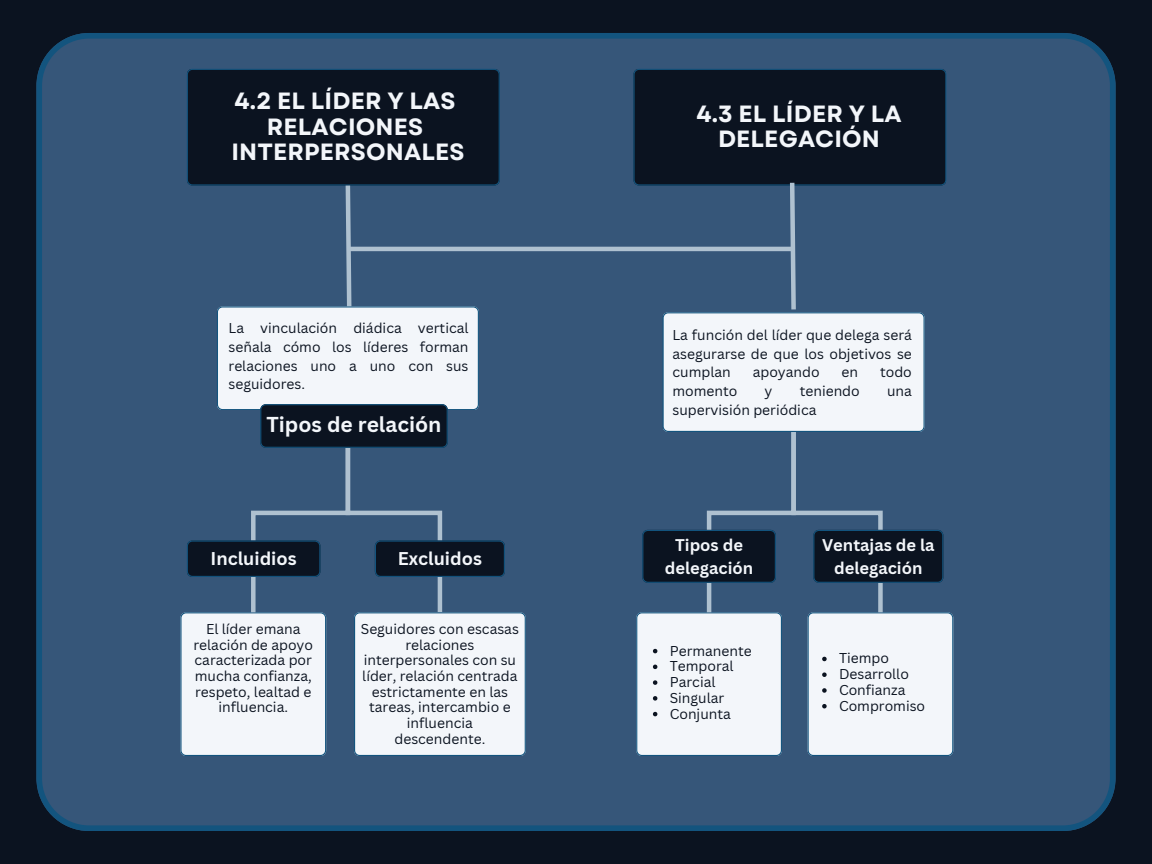
<style>
.page{position:relative;width:1152px;height:864px;background:#0b1320}
.page>*{position:absolute;margin:0;border:0;box-sizing:border-box;transform-origin:0 0}
.t1{font:700 23.55px/25.8px "Garet";letter-spacing:.005em;color:#f3f6fa;text-align:center}
.t2{font:700 21px "Canva Sans";color:#f3f6fa}
.t3{font:700 18px "Canva Sans";color:#f3f6fa}
.t4{font:700 16.5px/22.5px "Canva Sans";color:#f3f6fa;text-align:center}
.t5{font:13.95px/15.6px "Canva Sans";color:#0b1320;text-align:justify}
</style>
<div class="page">
<div style="left:36px;top:33px;width:1079px;height:798px;background:#365679"></div>
<svg style="left:180px;top:69px;width:346px;height:687px"></svg>
<hr style="left:349px;top:247px;width:444px;height:4px;background:#afc1d0">
<svg style="left:633px;top:69px;width:320px;height:687px"></svg>
<h1 class="t1" style="left:231px;top:88px;width:235px">4.2 EL LÍDER Y LAS<br>RELACIONES<br>INTERPERSONALES</h1>
<p class="t5" style="left:229px;top:318px;width:242px;line-height:18.8px">La vinculación diádica vertical señala cómo los líderes forman relaciones uno a uno con sus seguidores.</p>
<p class="t2" style="left:266px;top:410px;width:177px">Tipos de relación</p>
<p class="t3" style="left:210px;top:546px;width:88px">Incluidios</p>
<h1 class="t3" style="left:398px;top:546px;width:86px">Excluidos</h1>
<h3 class="t5" style="left:193px;top:621px;width:121px;text-align:center">El líder emana relación de apoyo caracterizada por mucha confianza, respeto, lealtad e influencia.</h3>
<h2 class="t5" style="left:361px;top:621px;width:160px;text-align:center">Seguidores con escasas relaciones interpersonales con su líder, relación centrada estrictamente en las tareas, intercambio e influencia descendente.</h2>
<p class="t1" style="left:696px;top:101px;width:207px">4.3 EL LÍDER Y LA<br>DELEGACIÓN</p>
<p class="t5" style="left:672px;top:325px;width:241px;line-height:18.8px">La función del líder que delega será asegurarse de que los objetivos se cumplan</p>
<p class="t5" style="left:753px;top:364px;width:68px">apoyando</p>
<p class="t5" style="left:842px;top:364px;width:18px">en</p>
<p class="t5" style="left:880px;top:364px;width:33px">todo</p>
<p class="t5" style="left:672px;top:383px;width:66px">momento</p>
<p class="t5" style="left:765px;top:383px;width:9px">y</p>
<p class="t5" style="left:800px;top:383px;width:62px">teniendo</p>
<p class="t5" style="left:887px;top:383px;width:26px">una</p>
<p class="t5" style="left:672px;top:402px;width:145px">supervisión periódica</p>
<p class="t4" style="left:665px;top:534px;width:90px">Tipos de delegación</p>
<p class="t4" style="left:822px;top:534px;width:114px">Ventajas de la delegación</p>
<h3 class="t5" style="left:670px;top:642px;width:84px">Permanente</h3>
<h3 class="t5" style="left:670px;top:658px;width:65px">Temporal</h3>
<h3 class="t5" style="left:670px;top:674px;width:47px">Parcial</h3>
<p class="t5" style="left:670px;top:690px;width:56px">Singular</p>
<p class="t5" style="left:670px;top:705px;width:63px">Conjunta</p>
<p class="t5" style="left:839px;top:650px;width:51px">Tiempo</p>
<p class="t5" style="left:839px;top:666px;width:71px">Desarrollo</p>
<p class="t5" style="left:839px;top:682px;width:68px">Confianza</p>
<p class="t5" style="left:839px;top:698px;width:88px">Compromiso</p>
</div>
